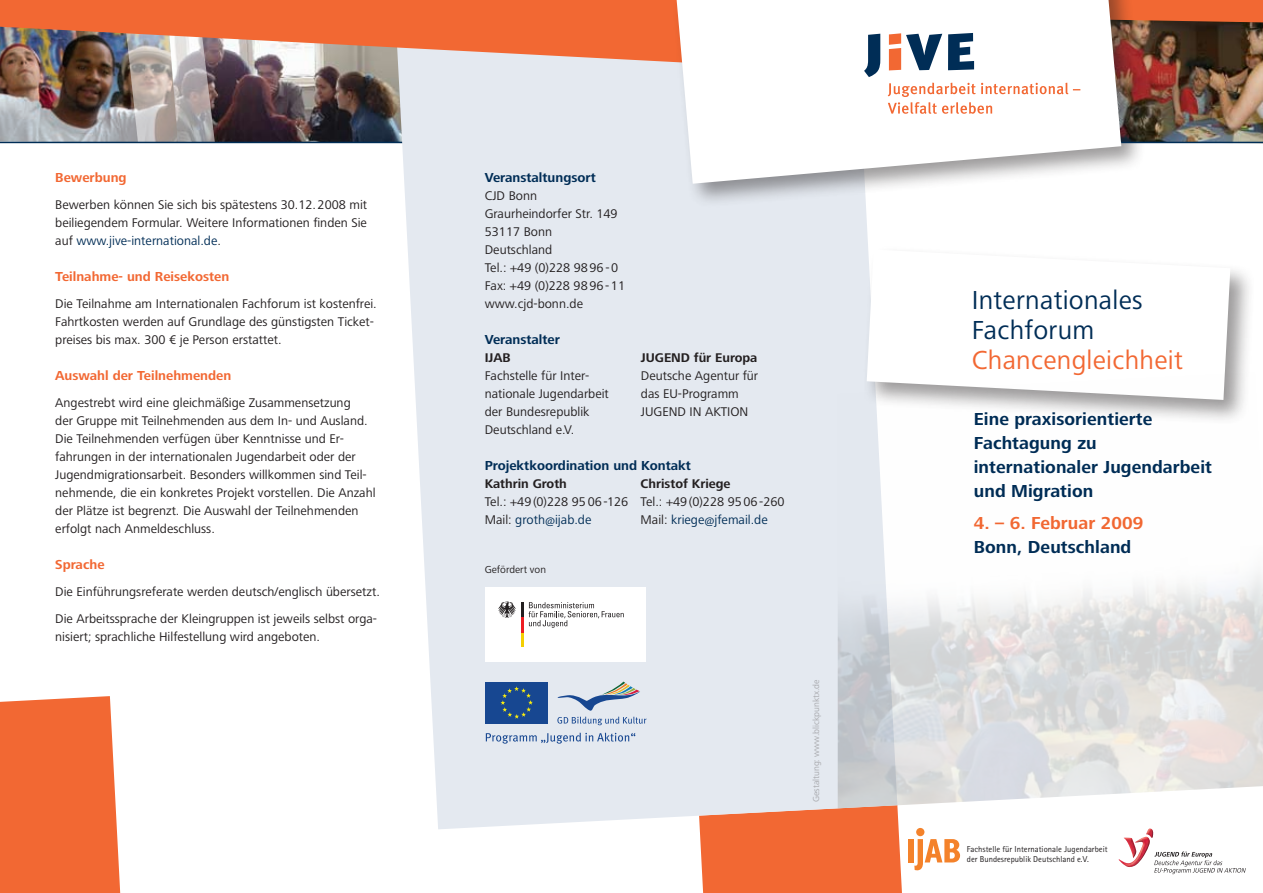
<style>
.page{position:relative;width:1263px;height:893px;background:#fff}
.page>*{position:absolute;margin:0;border:0;box-sizing:border-box;transform-origin:0 0}
.t1{font:27px/30px "Frutiger Next LT";letter-spacing:.01em;color:#002d56}
.t2{font:27px "Frutiger Next LT";letter-spacing:.01em;color:#f26833}
.t3{font:700 18px/24px "Frutiger Next LT";letter-spacing:.005em;color:#002d56}
.t4{font:700 18px "Frutiger Next LT";letter-spacing:.005em;color:#f26833}
.t5{font:700 13.5px "Frutiger Next LT";color:#f26833}
.t6{font:700 13.5px "Frutiger Next LT";color:#002d56}
.t7{font:13.05px/18px "Frutiger Next LT";color:#231f20}
.t8{font:700 13.05px "Frutiger Next LT";color:#231f20}
.t9{font:10.5px "Frutiger Next LT";color:#231f20}
.t10{font:9px "Frutiger Next LT";color:#a8a9ad}
.t11{font:8.55px/10.1px "Rotis Sans Serif Std";color:#231f20}
.s1{color:#002d56}
</style>
<div class="page">
<img style="left:215px;top:70px;width:180px;height:72px">
<img style="left:0;top:70px;width:215px;height:74px">
<hr style="left:0;top:142px;width:406px;height:1px;background:#002d56">
<div style="left:699px;top:808px;width:203px;height:85px;background:#f26833"></div>
<div style="left:0;top:696px;width:120px;height:197px;background:#f26833"></div>
<svg style="left:395px;top:70px;width:502px;height:759px;background:#e5e8ee"></svg>
<div style="left:485px;top:587px;width:160px;height:75px;background:#fff"></div>
<svg style="left:529px;top:602px;width:95px;height:26px"></svg>
<svg style="left:498px;top:601px;width:25px;height:46px"></svg>
<img style="left:0;top:0;width:671px;height:70px">
<div style="left:671px;top:0;width:474px;height:207px;background:#231f20;opacity:.45"></div>
<svg style="left:677px;top:0;width:444px;height:184px"></svg>
<div style="left:861px;top:244px;width:393px;height:180px;background:#231f20;opacity:.45"></div>
<svg style="left:867px;top:249px;width:363px;height:123px"></svg>
<svg style="left:486px;top:733px;width:149px;height:11px;background:#b6c5da"></svg>
<div style="left:486px;top:682px;width:62px;height:41px;background:#174791"></div>
<svg style="left:501px;top:686px;width:32px;height:33px"></svg>
<svg style="left:557px;top:682px;width:89px;height:43px;background:#c3cddb"></svg>
<img style="left:838px;top:372px;width:425px;height:436px">
<img style="left:827px;top:0;width:436px;height:143px">
<div style="left:908px;top:839px;width:5px;height:23px;background:#f4822b"></div>
<svg style="left:914px;top:786px;width:349px;height:89px"></svg>
<p class="t5" style="left:55px;top:170px;width:73px">Bewerbung</p>
<p class="t7" style="left:55px;top:195px;width:313px;text-align:justify">Bewerben können Sie sich bis spätestens 30.12.2008 mit beiliegendem Formular. Weitere Informationen finden Sie auf <span class="s1">www.jive-international.de</span>.</p>
<p class="t5" style="left:55px;top:269px;width:176px">Teilnahme- und Reisekosten</p>
<p class="t7" style="left:55px;top:294px;width:323px">Die Teilnahme am Internationalen Fachforum ist kostenfrei.<br>Fahrtkosten werden auf Grundlage des günstigsten Ticket&shy;preises bis max. 300 € je Person erstattet.</p>
<p class="t5" style="left:55px;top:368px;width:178px">Auswahl der Teilnehmenden</p>
<p class="t7" style="left:55px;top:393px;width:322px">Angestrebt wird eine gleichmäßige Zusammensetzung<br>der Gruppe mit Teilnehmenden aus dem In- und Ausland.<br>Die Teilnehmenden verfügen über Kenntnisse und Er&shy;fahrungen in der internationalen Jugendarbeit oder der Jugendmigrationsarbeit. Besonders willkommen sind Teil&shy;nehmende, die ein konkretes Projekt vorstellen. Die Anzahl der Plätze ist begrenzt. Die Auswahl der Teilnehmenden erfolgt nach Anmeldeschluss.</p>
<p class="t5" style="left:55px;top:557px;width:51px">Sprache</p>
<p class="t7" style="left:55px;top:578px;width:326px;line-height:27px">Die Einführungsreferate werden deutsch/englisch übersetzt.<br>Die Arbeitssprache der Kleingruppen ist jeweils selbst orga-</p>
<p class="t7" style="left:55px;top:627px;width:266px">nisiert; sprachliche Hilfestellung wird angeboten.</p>
<p class="t6" style="left:485px;top:170px;width:112px">Veranstaltungsort</p>
<p class="t7" style="left:485px;top:186px;width:142px">CJD Bonn<br>Graurheindorfer Str. 149<br>53117 Bonn<br>Deutschland<br>Tel.: +49 (0)228 9896-0<br>Fax: +49 (0)228 9896-11 www.cjd-bonn.de</p>
<p class="t6" style="left:485px;top:332px;width:77px">Veranstalter</p>
<p class="t8" style="left:485px;top:350px;width:27px">IJAB</p>
<p class="t7" style="left:485px;top:366px;width:126px">Fachstelle für Inter&shy;nationale Jugendarbeit der Bundesrepublik<br>Deutschland e.V.</p>
<p class="t8" style="left:641px;top:350px;width:118px">JUGEND für Europa</p>
<p class="t7" style="left:641px;top:366px;width:119px">Deutsche Agentur für das EU-Programm<br>JUGEND IN AKTION</p>
<p class="t6" style="left:485px;top:458px;width:208px">Projektkoordination und Kontakt</p>
<p class="t8" style="left:485px;top:476px;width:84px">Kathrin Groth</p>
<p class="t7" style="left:485px;top:492px;width:145px">Tel.: +49(0)228 9506-126<br>Mail: <span class="s1">groth@ijab.de</span></p>
<p class="t8" style="left:641px;top:476px;width:91px">Christof Kriege</p>
<p class="t7" style="left:641px;top:492px;width:146px">Tel.: +49(0)228 9506-260<br>Mail: <span class="s1">kriege@jfemail.de</span></p>
<p class="t9" style="left:485px;top:563px;width:63px">Gefördert von</p>
<p class="t10" style="left:811px;top:802px;width:125px;rotate:-90deg">Gestaltung: www.blickpunktx.de</p>
<h1 class="t1" style="left:972px;top:285px;width:172px">Internationales<br>Fachforum</h1>
<h1 class="t2" style="left:972px;top:345px;width:213px">Chancengleichheit</h1>
<h2 class="t3" style="left:974px;top:407px;width:240px">Eine praxisorientierte<br>Fachtagung zu internationaler Jugendarbeit und Migration</h2>
<h2 class="t4" style="left:974px;top:513px;width:171px">4. – 6. Februar 2009</h2>
<h2 class="t3" style="left:974px;top:535px;width:159px">Bonn, Deutschland</h2>
<p class="t11" style="left:967px;top:844px;width:142px">Fachstelle für Internationale Jugendarbeit der Bundesrepublik Deutschland e.V.</p>
</div>
